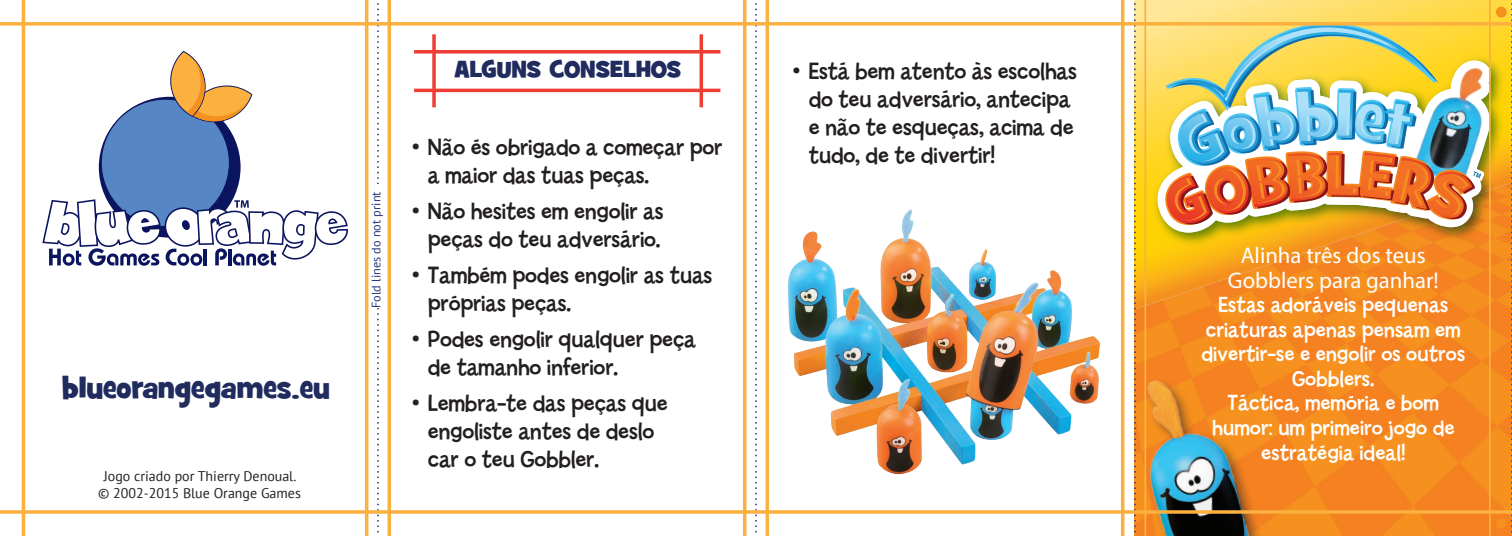
<style>
.page{position:relative;width:1512px;height:536px;background:#fff}
.page>*{position:absolute;margin:0;border:0;box-sizing:border-box;transform-origin:0 0}
.t1{font:29.75px "Grilled Cheese BTN";color:#202b5e}
.t2{font:24.5px/28px "Billy";letter-spacing:-.01em;color:#231f20}
.t3{font:23.62px "Grilled Cheese BTN";color:#202b5e}
.t4{font:22.75px/24.5px "Billy";color:#fff;text-align:center}
.t5{font:22.75px/24.5px "Myriad Pro";color:#fff;text-align:center}
.t6{font:14px/16.8px "PT Sans";color:#231f20;text-align:center}
.t7{font:12.25px "PT Sans";color:#253279}
</style>
<div class="page">
<svg style="left:1136px;top:0;width:375px;height:123px;background:#fedf68"></svg>
<img style="left:742px;top:177px;width:383px;height:304px">
<img style="left:1136px;top:123px;width:375px;height:413px">
<svg style="left:42px;top:51px;width:306px;height:214px"></svg>
<img style="left:1149px;top:52px;width:360px;height:199px">
<svg style="left:1156px;top:61px;width:336px;height:171px;background:#e6b740"></svg>
<img style="left:1164px;top:26px;width:321px;height:199px">
<div style="left:1145px;top:377px;width:122px;height:159px;background:#231f20;opacity:.51"></div>
<img style="left:1124px;top:368px;width:133px;height:168px">
<svg style="left:432px;top:34px;width:4px;height:73px"></svg>
<hr style="left:414px;top:89px;width:306px;height:3px;background:#ee3e34">
<hr style="left:414px;top:50px;width:306px;height:3px;background:#ee3e34">
<hr style="left:700px;top:34px;width:3px;height:73px;background:#ee3e34">
<svg style="left:377px;top:3px;width:2px;height:530px"></svg>
<svg style="left:755px;top:3px;width:2px;height:530px"></svg>
<svg style="left:1134px;top:0;width:2px;height:536px"></svg>
<svg style="left:1511px;top:0;width:1px;height:536px"></svg>
<div style="left:371px;top:185px;width:15px;height:123px;background:#fff"></div>
<svg style="left:0;top:22px;width:1512px;height:4px;background:#fab852"></svg>
<hr style="left:365px;top:0;width:3px;height:536px;background:#fbb03f">
<hr style="left:743px;top:0;width:3px;height:536px;background:#fbb03f">
<hr style="left:1121px;top:0;width:3px;height:536px;background:#fbb03f">
<hr style="left:388px;top:0;width:3px;height:536px;background:#fbb03f">
<hr style="left:766px;top:0;width:3px;height:536px;background:#fbb03f">
<hr style="left:1144px;top:0;width:2px;height:536px;background:#fbb03f">
<hr style="left:0;top:510px;width:1512px;height:3px;background:#fbb03f">
<hr style="left:22px;top:0;width:3px;height:536px;background:#fbb03f">
<hr style="left:1489px;top:0;width:2px;height:536px;background:#fbb03f">
<div style="left:1496px;top:7px;width:11px;height:11px;background:#f4901d;border-radius:50%"></div>
<div style="left:1496px;top:518px;width:11px;height:10px;background:#f4901d;border-radius:50%"></div>
<p class="t1" style="left:62px;top:368px;width:269px">blueorangegames.eu</p>
<p class="t6" style="left:98px;top:467px;width:204px">Jogo criado por Thierry Denoual. © 2002-2015 Blue Orange Games</p>
<p class="t7" style="left:368px;top:308px;width:118px;rotate:-90deg">Fold lines do not print</p>
<p class="t3" style="left:455px;top:54px;width:111px">Alguns conselhos</p>
<p class="t2" style="left:428px;top:134px;width:296px;text-indent:-16px">• Não és obrigado a começar por a maior das tuas peças.</p>
<p class="t2" style="left:412px;top:198px;width:253px;text-align:center">• Não hesites em engolir as peças do teu adversário.</p>
<p class="t2" style="left:428px;top:262px;width:286px;text-indent:-16px">• Também podes engolir as tuas próprias peças.</p>
<p class="t2" style="left:428px;top:325px;width:270px;text-indent:-16px">• Podes engolir qualquer peça de tamanho inferior.</p>
<p class="t2" style="left:428px;top:389px;width:242px;text-indent:-16px">• Lembra-te das peças que engoliste antes de deslo car o teu Gobbler.</p>
<p class="t2" style="left:809px;top:58px;width:270px;text-indent:-16px">• Está bem atento às escolhas do teu adversário, antecipa e não te esqueças, acima de tudo, de te divertir!</p>
<p class="t5" style="left:1228px;top:243px;width:212px">Alinha três dos teus<br>Gobblers para ganhar!</p>
<p class="t4" style="left:1201px;top:293px;width:265px">Estas adoráveis pequenas criaturas apenas pensam em divertir-se e engolir os outros<br>Gobblers.<br>Táctica, memória e bom humor: um primeiro jogo de estratégia ideal!</p>
</div>
